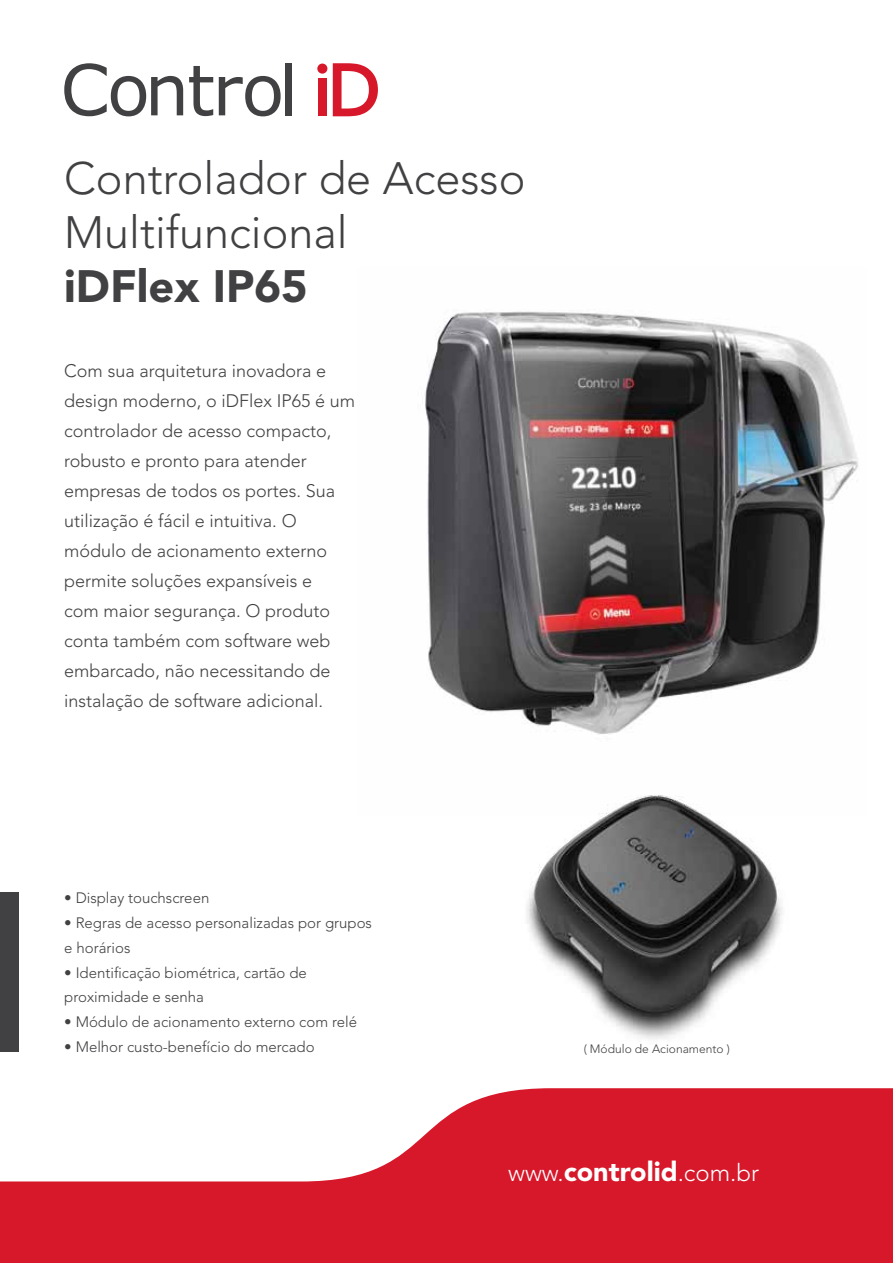
<style>
.page{position:relative;width:893px;height:1263px;background:#fff}
.page>*{position:absolute;margin:0;border:0;box-sizing:border-box;transform-origin:0 0}
.t1{font:300 45px/54px "Avenir LT Std";color:#414042}
.t2{font:300 24px "Avenir LT Std";color:#fff}
.t3{font:300 18px/30px "Avenir LT Std";color:#414042}
.t4{font:300 15px/24.8px "Avenir LT Std";color:#414042}
.t5{font:300 12px "Avenir LT Std";color:#414042}
.s1{font-weight:900}
.s2{font-weight:900;font-size:27px}
</style>
<div class="page">
<img style="left:425px;top:311px;width:434px;height:424px">
<svg style="left:0;top:1088px;width:893px;height:175px;fill:#d7182a"></svg>
<div style="left:0;top:892px;width:18px;height:159px;background:#414042"></div>
<svg style="left:64px;top:63px;width:119px;height:53px"></svg>
<svg style="left:189px;top:66px;width:24px;height:50px"></svg>
<svg style="left:219px;top:76px;width:62px;height:40px"></svg>
<div style="left:286px;top:63px;width:6px;height:52px;background:#414042"></div>
<svg style="left:333px;top:63px;width:45px;height:53px"></svg>
<div style="left:318px;top:78px;width:9px;height:38px;background:#d7182a"></div>
<div style="left:317px;top:64px;width:10px;height:10px;background:#d7182a;border-radius:50%"></div>
<img style="left:527px;top:795px;width:255px;height:244px">
<p class="t1" style="left:64px;top:151px;width:463px">Controlador de Acesso<br>Multifuncional<br><span class="s1">iDFlex IP65</span></p>
<p class="t3" style="left:64px;top:356px;width:292px">Com sua arquitetura inovadora e design moderno, o iDFlex IP65 é um controlador de acesso compacto, robusto e pronto para atender empresas de todos os portes. Sua utilização é fácil e intuitiva. O módulo de acionamento externo permite soluções expansíveis e<br>com maior segurança. O produto conta também com software web embarcado, não necessitando de instalação de software adicional.</p>
<p class="t4" style="left:64px;top:886px;width:147px">• Display touchscreen</p>
<p class="t4" style="left:64px;top:910px;width:309px">• Regras de acesso personalizadas por grupos e horários</p>
<p class="t4" style="left:64px;top:960px;width:244px">• Identificação biométrica, cartão de proximidade e senha</p>
<p class="t4" style="left:64px;top:1009px;width:294px">• Módulo de acionamento externo com relé</p>
<p class="t4" style="left:64px;top:1034px;width:252px">• Melhor custo-benefício do mercado</p>
<p class="t5" style="left:584px;top:1041px;width:148px">( Módulo de Acionamento )</p>
<p class="t2" style="left:508px;top:1159px;width:252px">www.<span class="s2">controlid</span>.com.br</p>
</div>
